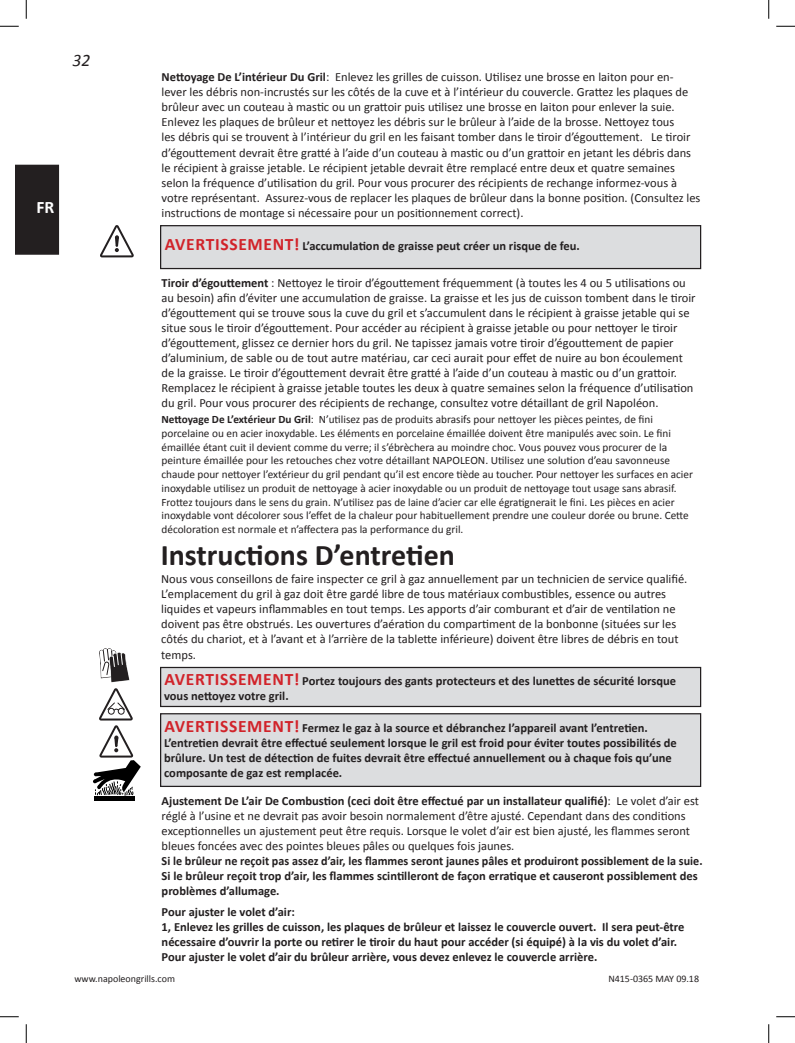
<style>
.page{position:relative;width:795px;height:1043px;background:#fff}
.page>*{position:absolute;margin:0;border:0;box-sizing:border-box;transform-origin:0 0}
.Chapter_head{font:700 30px "Calibri";color:#231f20}
.t1{font:italic 17.5px "Calibri";color:#231f20}
.t2{font:700 17.5px "Calibri";color:#fff}
.Inline_head__INDENT{font:12.5px/15px "Calibri";color:#231f20}
.Inline_head__INDENT-2{font:700 12.5px/15px "Calibri";color:#231f20}
.Body_text_INDENT{font:12.5px/15px "Calibri";color:#221e1f}
.Warning_-Caution{font:700 12.5px/15px "Calibri";color:#231f20}
.Inline_head__INDENT-3{font:11.25px/13.8px "Calibri";color:#231f20}
.t3{font:10px "Calibri";color:#231f20}
.s1{font-weight:700}
.s2{font-size:17.5px;color:#d1232a}
</style>
<div class="page">
<div style="left:15px;top:165px;width:44px;height:90px;background:#231f20"></div>
<div style="left:161px;top:713px;width:540px;height:73px;background:#dcdddf"></div>
<div style="left:160px;top:713px;width:541px;height:74px;border:1px solid #231f20"></div>
<div style="left:161px;top:667px;width:540px;height:39px;background:#dcdddf"></div>
<div style="left:160px;top:667px;width:541px;height:40px;border:1px solid #231f20"></div>
<div style="left:94px;top:795px;width:41px;height:5px;background:#000"></div>
<svg style="left:99px;top:648px;width:31px;height:34px"></svg>
<div style="left:161px;top:226px;width:540px;height:42px;background:#dcdddf"></div>
<div style="left:160px;top:225px;width:541px;height:44px;border:1px solid #231f20"></div>
<svg style="left:100px;top:225px;width:34px;height:32px"></svg>
<svg style="left:93px;top:688px;width:48px;height:108px"></svg>
<svg style="left:0;top:25px;width:19px;height:2px"></svg>
<svg style="left:776px;top:25px;width:19px;height:2px"></svg>
<svg style="left:0;top:1016px;width:19px;height:1px"></svg>
<svg style="left:776px;top:1016px;width:19px;height:1px"></svg>
<svg style="left:25px;top:0;width:2px;height:19px"></svg>
<svg style="left:25px;top:1024px;width:2px;height:18px"></svg>
<svg style="left:768px;top:0;width:2px;height:19px"></svg>
<svg style="left:768px;top:1024px;width:2px;height:18px"></svg>
<h2 class="t2" style="left:37px;top:196px;width:19px">FR</h2>
<h2 class="t1" style="left:72px;top:48px;width:19px">32</h2>
<p class="Inline_head__INDENT" style="left:162px;top:70px;width:540px"><span class="s1">Nettoyage De L’intérieur Du Gril</span>: Enlevez les grilles de cuisson. Utilisez une brosse en laiton pour en&shy;lever les débris non-incrustés sur les côtés de la cuve et à l’intérieur du couvercle. Grattez les plaques de brûleur avec un couteau à mastic ou un grattoir puis utilisez une brosse en laiton pour enlever la suie.<br>Enlevez les plaques de brûleur et nettoyez les débris sur le brûleur à l’aide de la brosse. Nettoyez tous<br>les débris qui se trouvent à l’intérieur du gril en les faisant tomber dans le tiroir d’égouttement. Le tiroir d’égouttement devrait être gratté à l’aide d’un couteau à mastic ou d’un grattoir en jetant les débris dans le récipient à graisse jetable. Le récipient jetable devrait être remplacé entre deux et quatre semaines selon la fréquence d’utilisation du gril. Pour vous procurer des récipients de rechange informez-vous à votre représentant. Assurez-vous de replacer les plaques de brûleur dans la bonne position. (Consultez les instructions de montage si nécessaire pour un positionnement correct).</p>
<p class="Warning_-Caution" style="left:165px;top:239px;width:417px"><span class="s2">AVERTISSEMENT!</span> L’accumulation de graisse peut créer un risque de feu.</p>
<p class="Inline_head__INDENT" style="left:162px;top:275px;width:536px"><span class="s1">Tiroir d’égouttement</span> : Nettoyez le tiroir d’égouttement fréquemment (à toutes les 4 ou 5 utilisations ou au besoin) afin d’éviter une accumulation de graisse. La graisse et les jus de cuisson tombent dans le tiroir d’égouttement qui se trouve sous la cuve du gril et s’accumulent dans le récipient à graisse jetable qui se situe sous le tiroir d’égouttement. Pour accéder au récipient à graisse jetable ou pour nettoyer le tiroir d’égouttement, glissez ce dernier hors du gril. Ne tapissez jamais votre tiroir d’égouttement de papier d’aluminium, de sable ou de tout autre matériau, car ceci aurait pour effet de nuire au bon écoulement de la graisse. Le tiroir d’égouttement devrait être gratté à l’aide d’un couteau à mastic ou d’un grattoir.<br>Remplacez le récipient à graisse jetable toutes les deux à quatre semaines selon la fréquence d’utilisation du gril. Pour vous procurer des récipients de rechange, consultez votre détaillant de gril Napoléon.</p>
<p class="Inline_head__INDENT-3" style="left:162px;top:412px;width:533px"><span class="s1">Nettoyage De L’extérieur Du Gril</span>: N’utilisez pas de produits abrasifs pour nettoyer les pièces peintes, de fini porcelaine ou en acier inoxydable. Les éléments en porcelaine émaillée doivent être manipulés avec soin. Le fini émaillée étant cuit il devient comme du verre; il s’ébrèchera au moindre choc. Vous pouvez vous procurer de la peinture émaillée pour les retouches chez votre détaillant NAPOLEON. Utilisez une solution d’eau savonneuse chaude pour nettoyer l’extérieur du gril pendant qu’il est encore tiède au toucher. Pour nettoyer les surfaces en acier inoxydable utilisez un produit de nettoyage à acier inoxydable ou un produit de nettoyage tout usage sans abrasif.<br>Frottez toujours dans le sens du grain. N’utilisez pas de laine d’acier car elle égratignerait le fini. Les pièces en acier inoxydable vont décolorer sous l’effet de la chaleur pour habituellement prendre une couleur dorée ou brune. Cette décoloration est normale et n’affectera pas la performance du gril.</p>
<p class="Chapter_head" style="left:161px;top:536px;width:296px">Instructions D’entretien</p>
<p class="Body_text_INDENT" style="left:161px;top:572px;width:528px">Nous vous conseillons de faire inspecter ce gril à gaz annuellement par un technicien de service qualifié.<br>L’emplacement du gril à gaz doit être gardé libre de tous matériaux combustibles, essence ou autres liquides et vapeurs inflammables en tout temps. Les apports d’air comburant et d’air de ventilation ne doivent pas être obstrués. Les ouvertures d’aération du compartiment de la bonbonne (situées sur les côtés du chariot, et à l’avant et à l’arrière de la tablette inférieure) doivent être libres de débris en tout temps.</p>
<p class="Warning_-Caution" style="left:164px;top:673px;width:514px"><span class="s2">AVERTISSEMENT!</span> Portez toujours des gants protecteurs et des lunettes de sécurité lorsque vous nettoyez votre gril.</p>
<p class="Warning_-Caution" style="left:164px;top:720px;width:514px"><span class="s2">AVERTISSEMENT!</span> Fermez le gaz à la source et débranchez l’appareil avant l’entretien.<br>L’entretien devrait être effectué seulement lorsque le gril est froid pour éviter toutes possibilités de brûlure. Un test de détection de fuites devrait être effectué annuellement ou à chaque fois qu’une composante de gaz est remplacée.</p>
<p class="Inline_head__INDENT" style="left:162px;top:793px;width:539px"><span class="s1">Ajustement De L’air De Combustion (ceci doit être effectué par un installateur qualifié)</span>: Le volet d’air est réglé à l’usine et ne devrait pas avoir besoin normalement d’être ajusté. Cependant dans des conditions exceptionnelles un ajustement peut être requis. Lorsque le volet d’air est bien ajusté, les flammes seront bleues foncées avec des pointes bleues pâles ou quelques fois jaunes.</p>
<p class="Inline_head__INDENT-2" style="left:162px;top:853px;width:542px">Si le brûleur ne reçoit pas assez d’air, les flammes seront jaunes pâles et produiront possiblement de la suie.</p>
<p class="Inline_head__INDENT-2" style="left:162px;top:868px;width:538px">Si le brûleur reçoit trop d’air, les flammes scintilleront de façon erratique et causeront possiblement des problèmes d’allumage.</p>
<p class="Inline_head__INDENT-2" style="left:162px;top:904px;width:135px">Pour ajuster le volet d’air:</p>
<p class="Inline_head__INDENT-2" style="left:162px;top:919px;width:524px">1, Enlevez les grilles de cuisson, les plaques de brûleur et laissez le couvercle ouvert. Il sera peut-être nécessaire d’ouvrir la porte ou retirer le tiroir du haut pour accéder (si équipé) à la vis du volet d’air.<br>Pour ajuster le volet d’air du brûleur arrière, vous devez enlevez le couvercle arrière.</p>
<p class="t3" style="left:74px;top:972px;width:102px">www.napoleongrills.com</p>
<p class="t3" style="left:608px;top:972px;width:92px">N415-0365 MAY 09.18</p>
</div>
